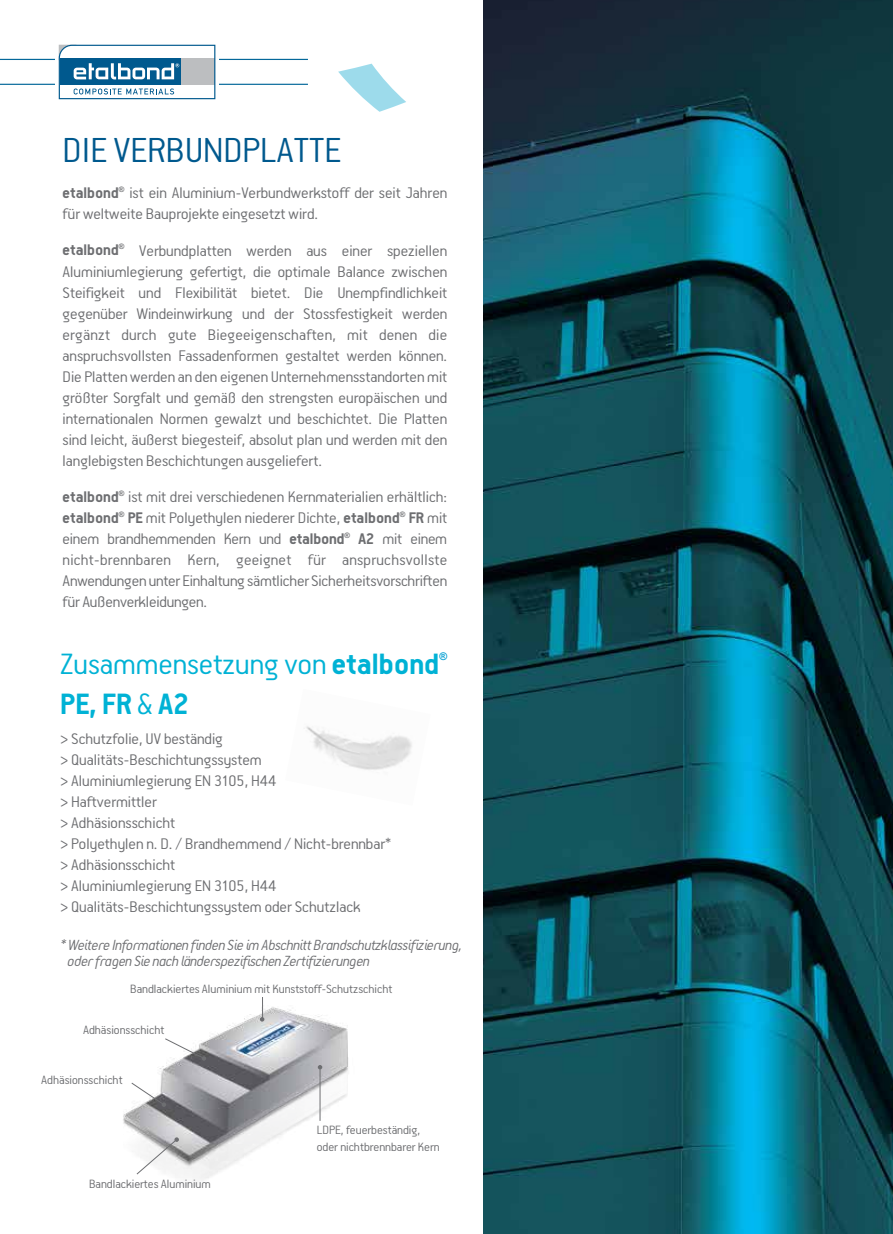
<style>
.page{position:relative;width:893px;height:1234px;background:#fff}
.page>*{position:absolute;margin:0;border:0;box-sizing:border-box;transform-origin:0 0}
.t1{font:300 39px "PF Premier Text";color:#00598e}
.t2{font:300 33px "PF Premier Text";color:#00b2d5}
.t3{font:700 33px "PF Premier Text";color:#00b2d5}
.t4{font:300 17.25px/21px "PF Premier Text";color:#6d6e71}
.t5{font:700 17.25px "PF Premier Text";color:#6d6e71}
.t6{font:italic 300 16.5px/16.5px "PF Premier Text";letter-spacing:-.015em;color:#6d6e71;scale:.94 1}
.t7{font:300 13.5px/16.2px "PF Premier Text";color:#6d6e71}
.t8{font:800 10.5px "CF Jeckyl";color:#009ed2}
.t9{font:800 7.5px "CF Jeckyl";color:#6d6e71}
.s1{font-weight:700}
.s2{font-weight:300}
</style>
<div class="page">
<img style="left:123px;top:1007px;width:225px;height:174px">
<svg style="left:260px;top:997px;width:4px;height:24px"></svg>
<svg style="left:164px;top:1037px;width:42px;height:23px"></svg>
<svg style="left:130px;top:1081px;width:36px;height:25px"></svg>
<hr style="left:320px;top:1068px;width:1px;height:52px;background:#6d6e71">
<svg style="left:318px;top:1064px;width:4px;height:5px"></svg>
<svg style="left:136px;top:1137px;width:43px;height:38px"></svg>
<img style="left:306px;top:726px;width:106px;height:44px">
<img style="left:483px;top:0;width:410px;height:1233px">
<svg style="left:338px;top:64px;width:68px;height:48px"></svg>
<hr style="left:0;top:59px;width:308px;height:1px;background:#04689a">
<hr style="left:0;top:84px;width:308px;height:1px;background:#04689a">
<svg style="left:55px;top:44px;width:164px;height:56px"></svg>
<svg style="left:59px;top:45px;width:156px;height:54px"></svg>
<h1 class="t1" style="left:63px;top:131px;width:280px">DIE VERBUNDPLATTE</h1>
<p class="t5" style="left:63px;top:184px;width:58px">etalbond</p>
<p class="t9" style="left:119px;top:185px;width:7px">®</p>
<p class="t4" style="left:63px;top:183px;width:386px;text-indent:67px">ist ein Aluminium-Verbundwerkstoff der seit Jahren für weltweite Bauprojekte eingesetzt wird.</p>
<p class="t5" style="left:63px;top:241px;width:58px">etalbond</p>
<p class="t9" style="left:119px;top:242px;width:7px">®</p>
<p class="t4" style="left:63px;top:240px;width:386px;text-align:justify;text-indent:77px">Verbundplatten werden aus einer speziellen Aluminiumlegierung gefertigt, die optimale Balance zwischen Steifigkeit und Flexibilität bietet. Die Unempfindlichkeit gegenüber Windeinwirkung und der Stossfestigkeit werden ergänzt durch gute Biegeeigenschaften, mit denen die anspruchsvollsten Fassadenformen gestaltet werden können.<br>Die Platten werden an den eigenen Unternehmensstandorten mit größter Sorgfalt und gemäß den strengsten europäischen und internationalen Normen gewalzt und beschichtet. Die Platten sind leicht, äußerst biegesteif, absolut plan und werden mit den langlebigsten Beschichtungen ausgeliefert.</p>
<p class="t5" style="left:63px;top:487px;width:58px">etalbond</p>
<p class="t9" style="left:119px;top:488px;width:7px">®</p>
<p class="t4" style="left:128px;top:486px;width:321px">ist mit drei verschiedenen Kernmaterialien erhältlich:</p>
<p class="t5" style="left:63px;top:508px;width:58px">etalbond</p>
<p class="t9" style="left:119px;top:509px;width:7px">®</p>
<p class="t4" style="left:128px;top:507px;width:273px"><span class="s1">PE</span> mit Polyethylen niederer Dichte, <span class="s1">etalbond</span></p>
<p class="t9" style="left:400px;top:509px;width:7px">®</p>
<p class="t4" style="left:409px;top:507px;width:40px"><span class="s1">FR</span> mit</p>
<p class="t4" style="left:63px;top:528px;width:283px">einem brandhemmenden Kern und <span class="s1">etalbond</span></p>
<p class="t9" style="left:344px;top:530px;width:7px">®</p>
<p class="t4" style="left:63px;top:528px;width:386px;text-align:justify;text-indent:296px"><span class="s1">A2</span> mit einem nicht-brennbaren Kern, geeignet für anspruchsvollste Anwendungen unter Einhaltung sämtlicher Sicherheitsvorschriften für Außenverkleidungen.</p>
<h2 class="t2" style="left:60px;top:647px;width:381px">Zusammensetzung von <span class="s1">etalbond</span></h2>
<p class="t8" style="left:439px;top:650px;width:9px">®</p>
<h2 class="t3" style="left:60px;top:687px;width:130px">PE, FR <span class="s2">&amp;</span> A2</h2>
<p class="t4" style="left:60px;top:728px;width:333px">&gt; Schutzfolie, UV beständig<br>&gt; Qualitäts-Beschichtungssystem<br>&gt; Aluminiumlegierung EN 3105, H44<br>&gt; Haftvermittler<br>&gt; Adhäsionsschicht<br>&gt; Polyethylen n. D. / Brandhemmend / Nicht-brennbar* &gt; Adhäsionsschicht<br>&gt; Aluminiumlegierung EN 3105, H44<br>&gt; Qualitäts-Beschichtungssystem oder Schutzlack</p>
<p class="t6" style="left:68px;top:936px;width:421px;text-indent:-7px">* Weitere Informationen finden Sie im Abschnitt Brandschutzklassifizierung, oder fragen Sie nach länderspezifischen Zertifizierungen</p>
<p class="t7" style="left:130px;top:980px;width:264px">Bandlackiertes Aluminium mit Kunststoff-Schutzschicht</p>
<p class="t7" style="left:83px;top:1021px;width:83px">Adhäsionsschicht</p>
<p class="t7" style="left:41px;top:1071px;width:83px">Adhäsionsschicht</p>
<p class="t7" style="left:89px;top:1174px;width:123px">Bandlackiertes Aluminium</p>
<p class="t7" style="left:317px;top:1121px;width:124px">LDPE, feuerbeständig, oder nichtbrennbarer Kern</p>
</div>
